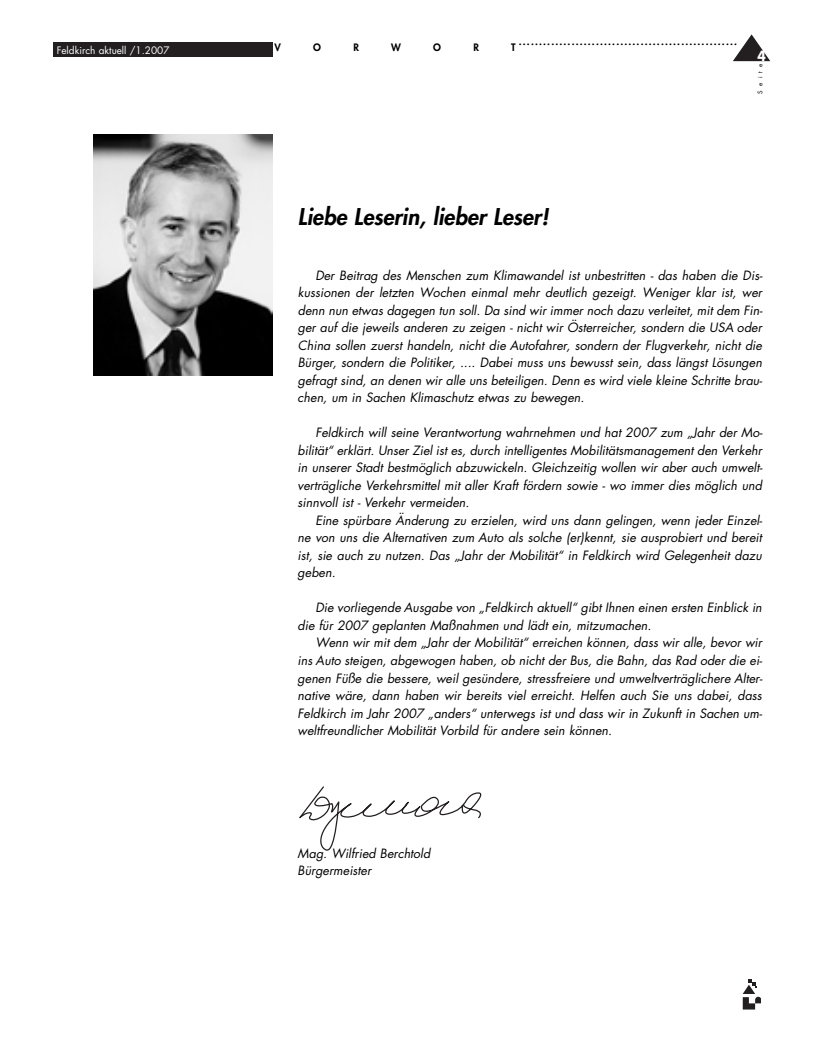
<style>
.page{position:relative;width:815px;height:1053px;background:#fff}
.page>*{position:absolute;margin:0;border:0;box-sizing:border-box;transform-origin:0 0}
.t1{font:italic 800 22.5px "Futura";color:#000}
.t2{font:700 13.75px "Futura";color:#fff;scale:.9 1}
.t3{font:italic 12.5px/17.5px "Futura";color:#000;text-align:justify}
.t4{font:800 10px "Futura";color:#000}
.t5{font:10px "Futura";color:#fff}
.t6{font:6.25px "Futura";letter-spacing:.675em;color:#000}
</style>
<div class="page">
<svg style="left:299px;top:786px;width:182px;height:64px"></svg>
<svg style="left:743px;top:979px;width:18px;height:30px"></svg>
<div style="left:53px;top:43px;width:220px;height:14px;background:#231f20"></div>
<svg style="left:733px;top:34px;width:37px;height:27px"></svg>
<img style="left:94px;top:135px;width:179px;height:241px">
<p class="t5" style="left:57px;top:45px;width:114px">Feldkirch aktuell /1.2007</p>
<p class="t4" style="left:275px;top:43px;width:8px">V</p>
<p class="t4" style="left:313px;top:43px;width:9px">O</p>
<p class="t4" style="left:353px;top:43px;width:7px">R</p>
<p class="t4" style="left:391px;top:43px;width:11px">W</p>
<p class="t4" style="left:433px;top:43px;width:9px">O</p>
<p class="t4" style="left:473px;top:43px;width:7px">R</p>
<p class="t4" style="left:511px;top:43px;width:6px">T</p>
<p class="t4" style="left:519px;top:36px;width:220px">......................................................</p>
<p class="t2" style="left:757px;top:50px;width:11px">4</p>
<p class="t6" style="left:757px;top:94px;width:32px;rotate:-90deg">Seite</p>
<h1 class="t1" style="left:298px;top:206px;width:252px">Liebe Leserin, lieber Leser!</h1>
<p class="t3" style="left:298px;top:267px;width:466px;text-indent:18px">Der Beitrag des Menschen zum Klimawandel ist unbestritten - das haben die Dis&shy;kussionen der letzten Wochen einmal mehr deutlich gezeigt. Weniger klar ist, wer denn nun etwas dagegen tun soll. Da sind wir immer noch dazu verleitet, mit dem Fin&shy;ger auf die jeweils anderen zu zeigen - nicht wir Österreicher, sondern die USA oder China sollen zuerst handeln, nicht die Autofahrer, sondern der Flugverkehr, nicht die Bürger, sondern die Politiker, .... Dabei muss uns bewusst sein, dass längst Lösungen gefragt sind, an denen wir alle uns beteiligen. Denn es wird viele kleine Schritte brau&shy;chen, um in Sachen Klimaschutz etwas zu bewegen.</p>
<p class="t3" style="left:298px;top:425px;width:466px;text-indent:18px">Feldkirch will seine Verantwortung wahrnehmen und hat 2007 zum „Jahr der Mo&shy;bilität“ erklärt. Unser Ziel ist es, durch intelligentes Mobilitätsmanagement den Verkehr in unserer Stadt bestmöglich abzuwickeln. Gleichzeitig wollen wir aber auch umwelt&shy;verträgliche Verkehrsmittel mit aller Kraft fördern sowie - wo immer dies möglich und sinnvoll ist - Verkehr vermeiden.</p>
<p class="t3" style="left:298px;top:512px;width:466px;text-indent:18px">Eine spürbare Änderung zu erzielen, wird uns dann gelingen, wenn jeder Einzel&shy;ne von uns die Alternativen zum Auto als solche (er)kennt, sie ausprobiert und bereit ist, sie auch zu nutzen. Das „Jahr der Mobilität“ in Feldkirch wird Gelegenheit dazu geben.</p>
<p class="t3" style="left:298px;top:600px;width:466px;text-indent:18px">Die vorliegende Ausgabe von „Feldkirch aktuell“ gibt Ihnen einen ersten Einblick in die für 2007 geplanten Maßnahmen und lädt ein, mitzumachen.</p>
<p class="t3" style="left:298px;top:635px;width:466px;text-indent:18px">Wenn wir mit dem „Jahr der Mobilität“ erreichen können, dass wir alle, bevor wir ins Auto steigen, abgewogen haben, ob nicht der Bus, die Bahn, das Rad oder die ei&shy;genen Füße die bessere, weil gesündere, stressfreiere und umweltverträglichere Alter&shy;native wäre, dann haben wir bereits viel erreicht. Helfen auch Sie uns dabei, dass Feldkirch im Jahr 2007 „anders“ unterwegs ist und dass wir in Zukunft in Sachen um&shy;weltfreundlicher Mobilität Vorbild für andere sein können.</p>
<p class="t3" style="left:298px;top:845px;width:134px">Mag. Wilfried Berchtold<br>Bürgermeister</p>
</div>
